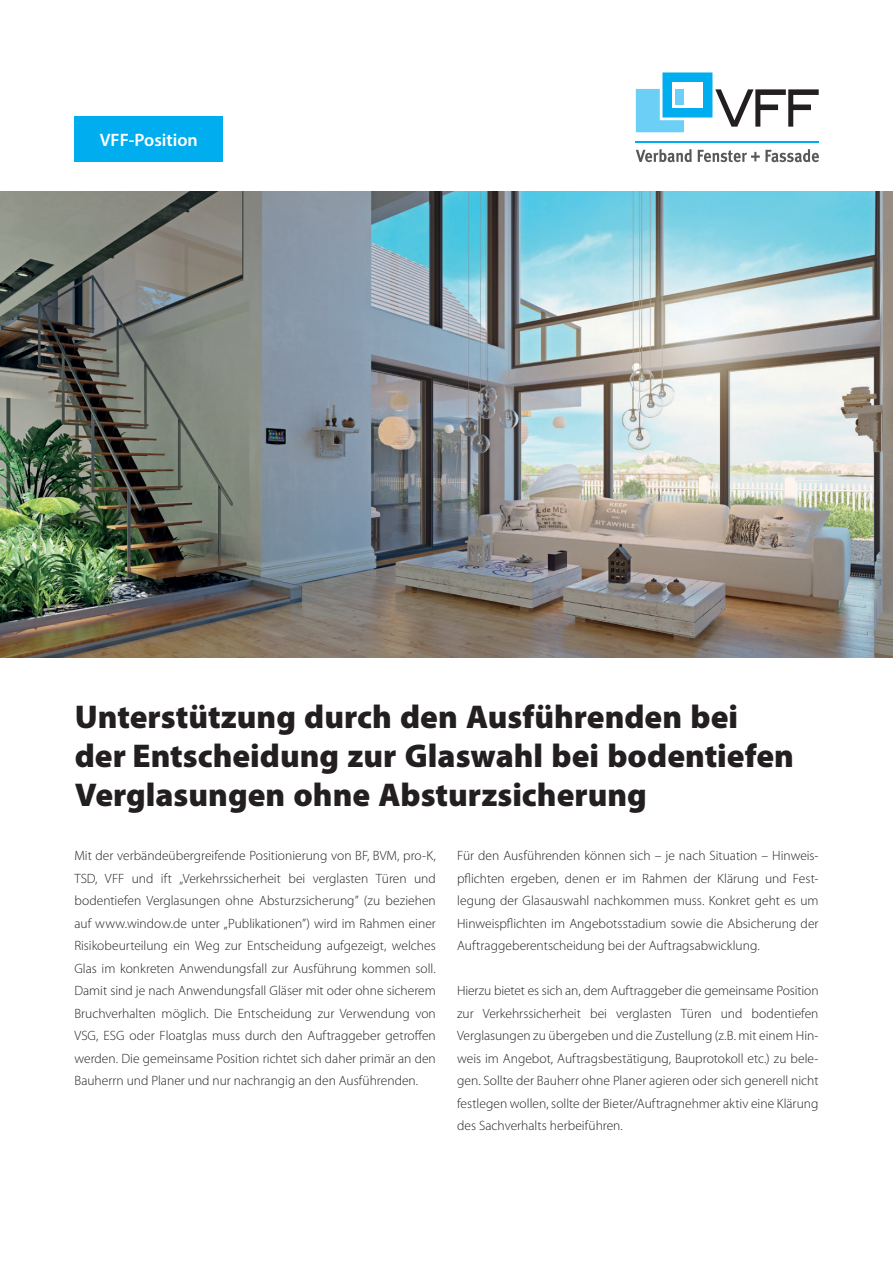
<style>
.page{position:relative;width:893px;height:1263px;background:#fff}
.page>*{position:absolute;margin:0;border:0;box-sizing:border-box;transform-origin:0 0}
.t1{font:900 33px/39px "Myriad Pro";color:#231f20}
.t2{font:600 18px "Myriad Pro";color:#fff}
.t3{font:300 13.5px/22.5px "Myriad Pro";color:#231f20;text-align:justify}
</style>
<div class="page">
<img style="left:0;top:191px;width:893px;height:467px">
<hr style="left:636px;top:142px;width:183px;height:1px;background:#00aeef">
<svg style="left:636px;top:149px;width:56px;height:13px"></svg>
<svg style="left:698px;top:149px;width:121px;height:13px"></svg>
<svg style="left:636px;top:72px;width:183px;height:60px"></svg>
<div style="left:74px;top:117px;width:149px;height:45px;background:#00aeef"></div>
<h2 class="t2" style="left:100px;top:129px;width:100px">VFF-Position</h2>
<h1 class="t1" style="left:75px;top:696px;width:721px">Unterstützung durch den Ausführenden bei der Entscheidung zur Glaswahl bei bodentiefen<br>Verglasungen ohne Absturzsicherung</h1>
<p class="t3" style="left:74px;top:844px;width:363px">Mit der verbändeübergreifende Positionierung von BF, BVM, pro-K, TSD, VFF und ift „Verkehrssicherheit bei verglasten Türen und bodentiefen Verglasungen ohne Absturzsicherung” (zu beziehen auf www.window.de unter „Publikationen”) wird im Rahmen einer Risikobeurteilung ein Weg zur Entscheidung aufgezeigt, welches Glas im konkreten Anwendungsfall zur Ausführung kommen soll.<br>Damit sind je nach Anwendungsfall Gläser mit oder ohne sicherem Bruchverhalten möglich. Die Entscheidung zur Verwendung von VSG, ESG oder Floatglas muss durch den Auftraggeber getroffen werden. Die gemeinsame Position richtet sich daher primär an den Bauherrn und Planer und nur nachrangig an den Ausführenden.</p>
<p class="t3" style="left:457px;top:844px;width:363px">Für den Ausführenden können sich – je nach Situation – Hinweis&shy;pflichten ergeben, denen er im Rahmen der Klärung und Fest&shy;legung der Glasauswahl nachkommen muss. Konkret geht es um Hinweispflichten im Angebotsstadium sowie die Absicherung der Auftraggeberentscheidung bei der Auftragsabwicklung.</p>
<p class="t3" style="left:457px;top:979px;width:363px">Hierzu bietet es sich an, dem Auftraggeber die gemeinsame Position zur Verkehrssicherheit bei verglasten Türen und bodentiefen Verglasungen zu übergeben und die Zustellung (z.B. mit einem Hin&shy;weis im Angebot, Auftragsbestätigung, Bauprotokoll etc.) zu bele&shy;gen. Sollte der Bauherr ohne Planer agieren oder sich generell nicht festlegen wollen, sollte der Bieter/Auftragnehmer aktiv eine Klärung des Sachverhalts herbeiführen.</p>
</div>
